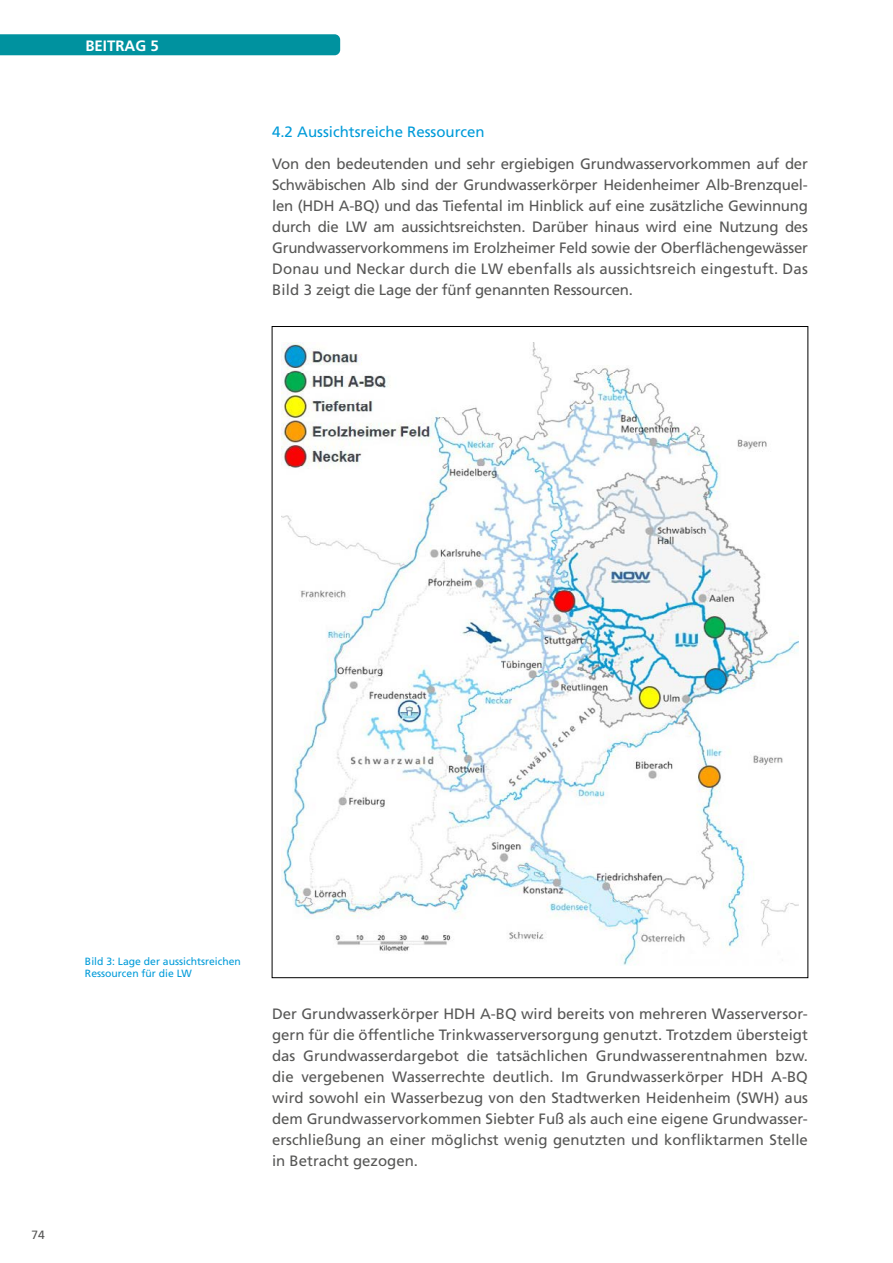
<style>
.page{position:relative;width:893px;height:1263px;background:#fff}
.page>*{position:absolute;margin:0;border:0;box-sizing:border-box;transform-origin:0 0}
.Ueberschrift_Blau{font:15px/21px "Frutiger LT Std";color:#575756;text-align:justify}
.Fliesstext_dunkelgra{font:15px "Frutiger LT Std";color:#009bd9}
.t1{font:700 15px "Frutiger LT Std";color:#fff}
.t2{font:12px "Frutiger LT Std";color:#575756}
.Bildunterschrift_Bla{font:10.5px/12.6px "Frutiger LT Std";color:#009bd9}
</style>
<div class="page">
<div style="left:0;top:34px;width:340px;height:21px;background:#00929f"></div>
<img style="left:282px;top:342px;width:516px;height:623px">
<p class="t1" style="left:85px;top:37px;width:75px">BEITRAG 5</p>
<p class="Fliesstext_dunkelgra" style="left:272px;top:123px;width:214px">4.2 Aussichtsreiche Ressourcen</p>
<p class="Ueberschrift_Blau" style="left:272px;top:153px;width:537px">Von den bedeutenden und sehr ergiebigen Grundwasservorkommen auf der Schwäbischen Alb sind der Grundwasserkörper Heidenheimer Alb-Brenzquel&shy;len (HDH A-BQ) und das Tiefental im Hinblick auf eine zusätzliche Gewinnung durch die LW am aussichtsreichsten. Darüber hinaus wird eine Nutzung des Grundwasservorkommens im Erolzheimer Feld sowie der Oberflächengewässer Donau und Neckar durch die LW ebenfalls als aussichtsreich eingestuft. Das Bild 3 zeigt die Lage der fünf genannten Ressourcen.</p>
<p class="t2" style="left:31px;top:1227px;width:15px">74</p>
<p class="Bildunterschrift_Bla" style="left:85px;top:955px;width:157px">Bild 3: Lage der aussichtsreichen<br>Ressourcen für die LW</p>
<p class="Ueberschrift_Blau" style="left:272px;top:1004px;width:537px">Der Grundwasserkörper HDH A-BQ wird bereits von mehreren Wasserversor&shy;gern für die öffentliche Trinkwasserversorgung genutzt. Trotzdem übersteigt das Grundwasserdargebot die tatsächlichen Grundwasserentnahmen bzw. die vergebenen Wasserrechte deutlich. Im Grundwasserkörper HDH A-BQ wird sowohl ein Wasserbezug von den Stadtwerken Heidenheim (SWH) aus dem Grundwasservorkommen Siebter Fuß als auch eine eigene Grundwasser&shy;erschließung an einer möglichst wenig genutzten und konfliktarmen Stelle in Betracht gezogen.</p>
</div>
